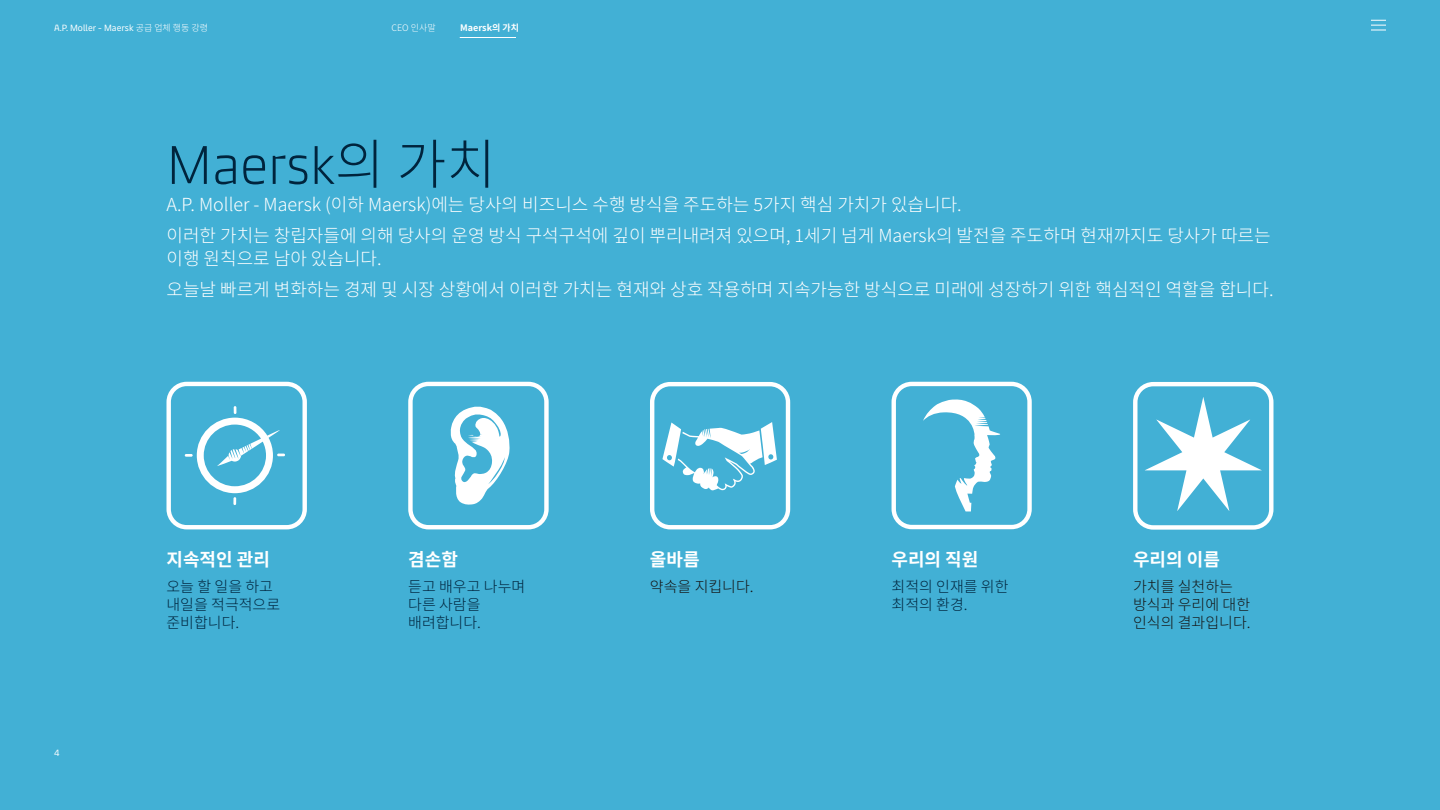
<style>
.page{position:relative;width:1440px;height:810px;background:#42b0d5}
.page>*{position:absolute;margin:0;border:0;box-sizing:border-box;transform-origin:0 0}
.t1{font:300 54px "Maersk Headline";color:#00243d}
.t2{font:300 18px/31.5px "Source Han Sans KR";color:#fff}
.t3{font:700 18px "Source Han Sans KR";color:#fff}
.t4{font:300 15px/18px "Source Han Sans KR";color:#00243d}
.t5{font:300 15px/18px "Source Han Sans KR";color:#141414}
.t6{font:9px "Maersk Text";color:#fff}
.t7{font:700 9px "Source Han Sans KR";color:#fff}
.t8{font:300 9px "Source Han Sans KR";color:#fff}
.s1{font-family:"Source Han Sans KR";font-weight:300}
.s2{font-family:"Source Han Sans KR"}
</style>
<div class="page">
<svg style="left:166px;top:382px;width:141px;height:147px"></svg>
<svg style="left:408px;top:382px;width:141px;height:147px"></svg>
<svg style="left:650px;top:382px;width:140px;height:147px"></svg>
<svg style="left:892px;top:382px;width:140px;height:147px"></svg>
<svg style="left:1133px;top:382px;width:141px;height:148px"></svg>
<svg style="left:1371px;top:20px;width:15px;height:11px"></svg>
<hr style="left:460px;top:37px;width:56px;height:1px;background:#fff">
<p class="t6" style="left:54px;top:20px;width:156px">A.P. Moller - Maersk <span class="s1">공급 업체 행동 강령</span></p>
<p class="t8" style="left:392px;top:23px;width:46px">CEO 인사말</p>
<p class="t7" style="left:460px;top:23px;width:60px">Maersk의 가치</p>
<h1 class="t1" style="left:166px;top:123px;width:331px">Maersk<span class="s2">의 가치</span></h1>
<p class="t2" style="left:166px;top:189px;width:1106px">A.P. Moller - Maersk (이하 Maersk)에는 당사의 비즈니스 수행 방식을 주도하는 5가지 핵심 가치가 있습니다.<br>이러한 가치는 창립자들에 의해 당사의 운영 방식 구석구석에 깊이 뿌리내려져 있으며, 1세기 넘게 Maersk의 발전을 주도하며 현재까지도 당사가 따르는</p>
<p class="t2" style="left:166px;top:243px;width:1109px">이행 원칙으로 남아 있습니다.<br>오늘날 빠르게 변화하는 경제 및 시장 상황에서 이러한 가치는 현재와 상호 작용하며 지속가능한 방식으로 미래에 성장하기 위한 핵심적인 역할을 합니다.</p>
<p class="t6" style="left:54px;top:745px;width:7px">4</p>
<p class="t3" style="left:166px;top:550px;width:105px">지속적인 관리</p>
<p class="t4" style="left:167px;top:578px;width:115px">오늘 할 일을 하고 내일을 적극적으로 준비합니다.</p>
<p class="t3" style="left:408px;top:550px;width:51px">겸손함</p>
<p class="t4" style="left:408px;top:578px;width:119px">듣고 배우고 나누며 다른 사람을 배려합니다.</p>
<p class="t3" style="left:650px;top:550px;width:51px">올바름</p>
<p class="t5" style="left:650px;top:578px;width:105px">약속을 지킵니다.</p>
<p class="t3" style="left:892px;top:550px;width:88px">우리의 직원</p>
<p class="t4" style="left:892px;top:578px;width:119px">최적의 인재를 위한 최적의 환경.</p>
<p class="t3" style="left:1133px;top:550px;width:88px">우리의 이름</p>
<p class="t5" style="left:1133px;top:578px;width:119px">가치를 실천하는 방식과 우리에 대한 인식의 결과입니다.</p>
</div>
